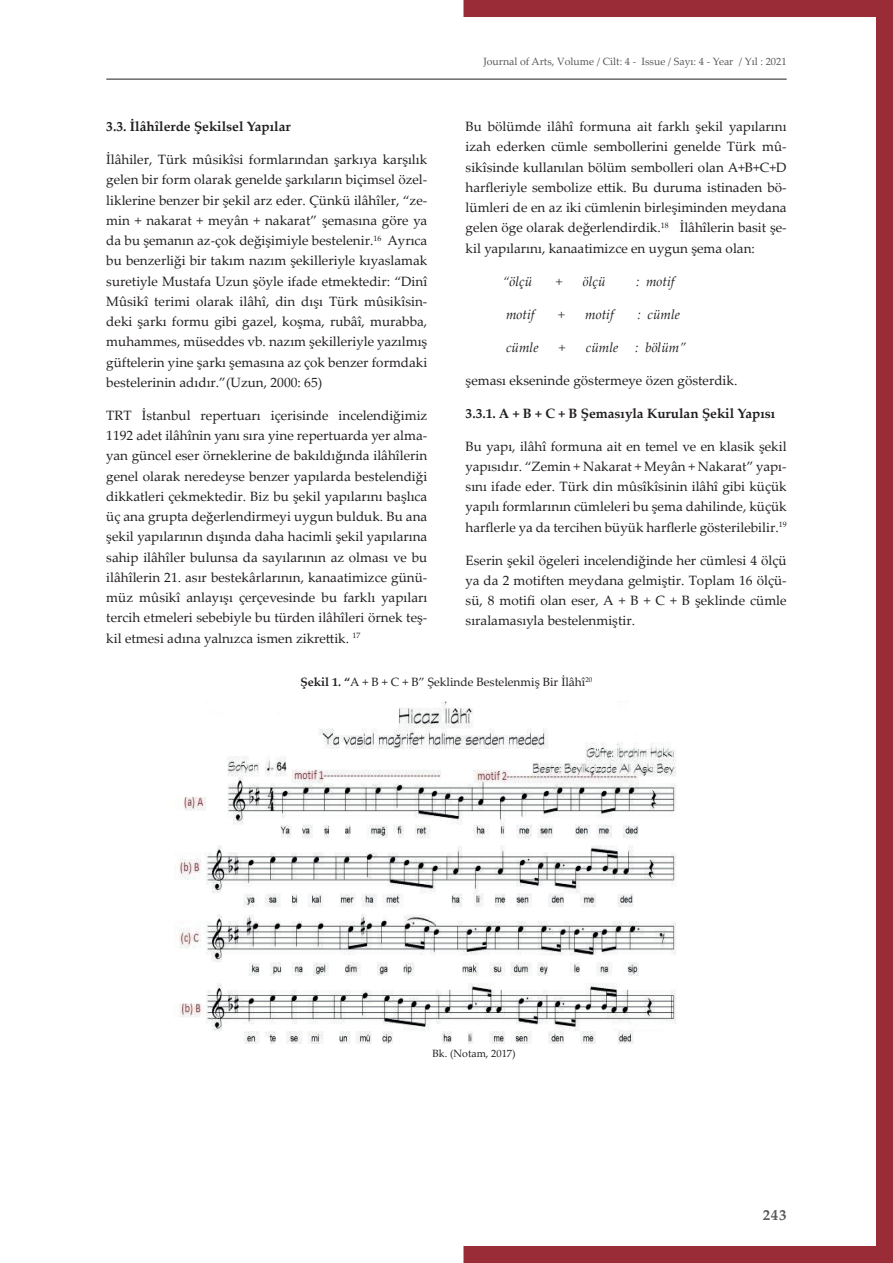
<style>
.page{position:relative;width:893px;height:1263px;background:#fff}
.page>*{position:absolute;margin:0;border:0;box-sizing:border-box;transform-origin:0 0}
.t1{font:700 15px "Palatino";color:#57585a}
.t2{font:13.5px/20.2px "Palatino Linotype";color:#231f20;text-align:justify}
.t3{font:700 13.5px "Palatino Linotype";color:#231f20}
.t4{font:italic 13.5px "Palatino Linotype";color:#231f20}
.t5{font:12px "Palatino Linotype";color:#231f20}
.t6{font:10.5px "Palatino Linotype";color:#57585a}
.t7{font:10.5px "Palatino Linotype";color:#231f20}
.s1{font-weight:700}
</style>
<div class="page">
<svg style="left:463px;top:0;width:430px;height:1263px"></svg>
<hr style="left:106px;top:79px;width:681px;height:1px;background:#231f20">
<img style="left:179px;top:696px;width:506px;height:347px">
<p class="t3" style="left:106px;top:117px;width:186px">3.3. İlâhîlerde Şekilsel Yapılar</p>
<p class="t2" style="left:106px;top:149px;width:323px">İlâhiler, Türk mûsikîsi formlarından şarkıya karşılık gelen bir form olarak genelde şarkıların biçimsel özel&shy;liklerine benzer bir şekil arz eder. Çünkü ilâhîler, “ze&shy;min + nakarat + meyân + nakarat” şemasına göre ya da bu şemanın az-çok değişimiyle bestelenir.<sup>16</sup> Ayrıca bu benzerliği bir takım nazım şekilleriyle kıyaslamak suretiyle Mustafa Uzun şöyle ifade etmektedir: “Dinî Mûsikî terimi olarak ilâhî, din dışı Türk mûsikîsin&shy;deki şarkı formu gibi gazel, koşma, rubâî, murabba, muhammes, müseddes vb. nazım şekilleriyle yazılmış güftelerin yine şarkı şemasına az çok benzer formdaki bestelerinin adıdır.”(Uzun, 2000: 65)</p>
<p class="t2" style="left:106px;top:405px;width:323px">TRT İstanbul repertuarı içerisinde incelendiğimiz 1192 adet ilâhînin yanı sıra yine repertuarda yer alma&shy;yan güncel eser örneklerine de bakıldığında ilâhîlerin genel olarak neredeyse benzer yapılarda bestelendiği dikkatleri çekmektedir. Biz bu şekil yapılarını başlıca üç ana grupta değerlendirmeyi uygun bulduk. Bu ana şekil yapılarının dışında daha hacimli şekil yapılarına sahip ilâhîler bulunsa da sayılarının az olması ve bu ilâhîlerin 21. asır bestekârlarının, kanaatimizce günü&shy;müz mûsikî anlayışı çerçevesinde bu farklı yapıları tercih etmeleri sebebiyle bu türden ilâhîleri örnek teş&shy;kil etmesi adına yalnızca ismen zikrettik. <sup>17</sup></p>
<p class="t6" style="left:483px;top:54px;width:305px">Journal of Arts, Volume / Cilt: 4 - Issue / Sayı: 4 - Year / Yıl : 2021</p>
<p class="t2" style="left:466px;top:116px;width:323px">Bu bölümde ilâhî formuna ait farklı şekil yapılarını izah ederken cümle sembollerini genelde Türk mû&shy;sikîsinde kullanılan bölüm sembolleri olan A+B+C+D harfleriyle sembolize ettik. Bu duruma istinaden bö&shy;lümleri de en az iki cümlenin birleşiminden meydana gelen öge olarak değerlendirdik.<sup>18</sup> İlâhîlerin basit şe&shy;kil yapılarını, kanaatimizce en uygun şema olan:</p>
<p class="t4" style="left:503px;top:271px;width:31px">“ölçü</p>
<p class="t4" style="left:556px;top:271px;width:8px">+</p>
<p class="t4" style="left:583px;top:271px;width:24px">ölçü</p>
<p class="t4" style="left:636px;top:271px;width:40px">: motif</p>
<p class="t4" style="left:506px;top:304px;width:30px">motif</p>
<p class="t4" style="left:558px;top:304px;width:8px">+</p>
<p class="t4" style="left:585px;top:304px;width:30px">motif</p>
<p class="t4" style="left:637px;top:304px;width:44px">: cümle</p>
<p class="t4" style="left:506px;top:337px;width:34px">cümle</p>
<p class="t4" style="left:559px;top:337px;width:8px">+</p>
<p class="t4" style="left:586px;top:337px;width:34px">cümle</p>
<p class="t4" style="left:635px;top:337px;width:52px">: bölüm”</p>
<p class="t2" style="left:466px;top:369px;width:273px">şeması ekseninde göstermeye özen gösterdik.</p>
<p class="t3" style="left:466px;top:403px;width:311px">3.3.1. A + B + C + B Şemasıyla Kurulan Şekil Yapısı</p>
<p class="t2" style="left:466px;top:435px;width:323px">Bu yapı, ilâhî formuna ait en temel ve en klasik şekil yapısıdır. “Zemin + Nakarat + Meyân + Nakarat” yapı&shy;sını ifade eder. Türk din mûsîkîsinin ilâhî gibi küçük yapılı formlarının cümleleri bu şema dahilinde, küçük harflerle ya da tercihen büyük harflerle gösterilebilir.<sup>19</sup></p>
<p class="t2" style="left:466px;top:549px;width:323px">Eserin şekil ögeleri incelendiğinde her cümlesi 4 ölçü ya da 2 motiften meydana gelmiştir. Toplam 16 ölçü&shy;sü, 8 motifi olan eser, A + B + C + B şeklinde cümle sıralamasıyla bestelenmiştir.</p>
<p class="t5" style="left:301px;top:673px;width:293px"><span class="s1">Şekil 1. “</span>A + B + C + B” Şeklinde Bestelenmiş Bir İlâhî<sup>20</sup></p>
<p class="t7" style="left:433px;top:1046px;width:85px">Bk. (Notam, 2017)</p>
<p class="t1" style="left:763px;top:1202px;width:25px">243</p>
</div>
